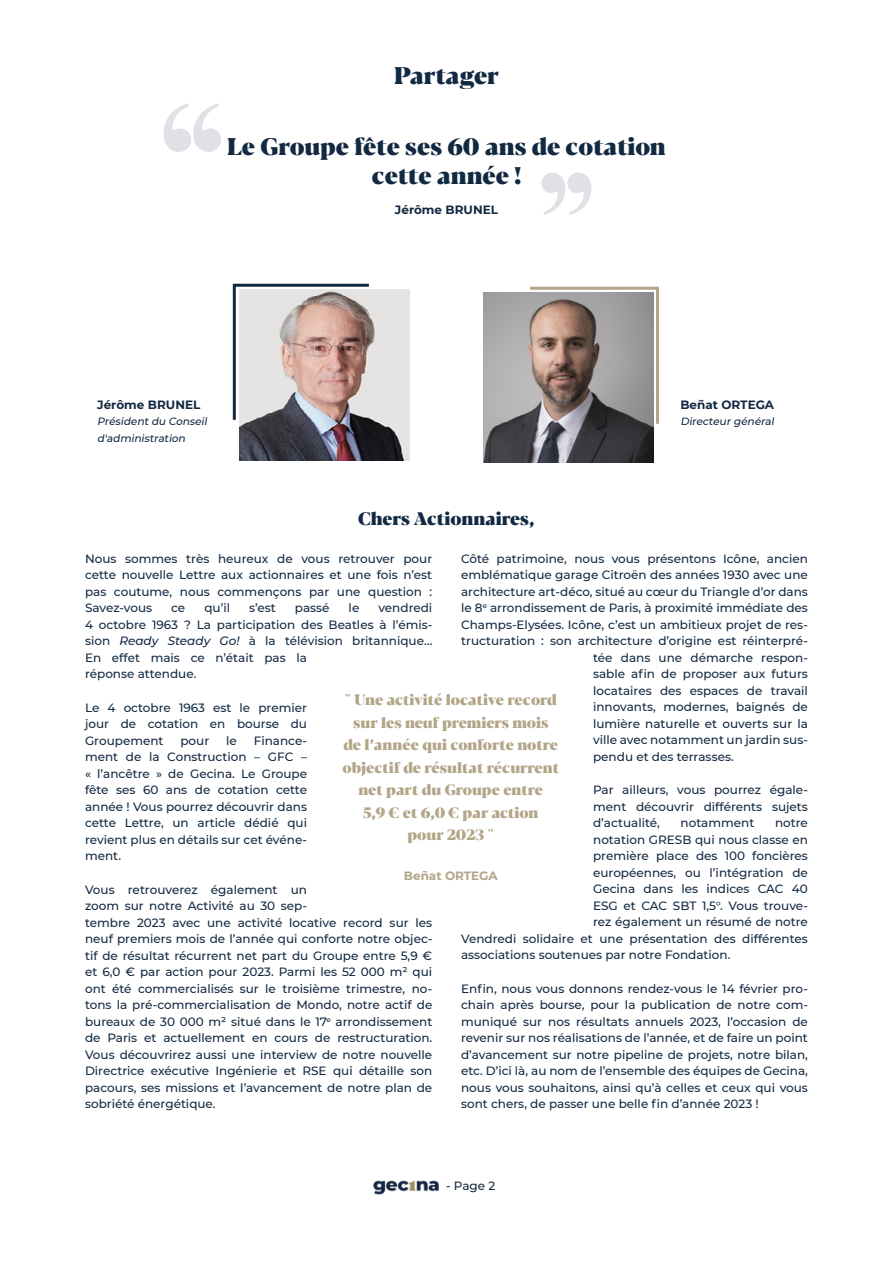
<style>
.page{position:relative;width:893px;height:1263px;background:#fff}
.page>*{position:absolute;margin:0;border:0;box-sizing:border-box;transform-origin:0 0}
.t1{font:700 150px "Times New Roman";color:#e1e0e6}
.t2{font:700 130.5px "Times New Roman";color:#e1e0e6}
.t3{font:800 24px/28.8px "Blacker Pro Dis";color:#122942;text-align:center}
.t4{font:800 18px "Blacker Pro Dis";color:#122942}
.t5{font:800 15px/22.5px "Blacker Pro Dis";color:#b3a688;text-align:center}
.t6{font:500 12px/16.5px "Montserrat";color:#122942;text-align:justify}
.t7{font:700 12px "Montserrat";color:#122942}
.t8{font:700 12px "Montserrat";color:#b3a688}
.t9{font:500 12px "Montserrat";color:#122940}
.t10{font:italic 500 10.5px/16.5px "Montserrat";color:#122942}
.s1{font-style:italic}
.s2{color:#122942}
</style>
<div class="page">
<img style="left:373px;top:1180px;width:66px;height:15px">
<img style="left:239px;top:290px;width:170px;height:170px">
<img style="left:484px;top:292px;width:170px;height:170px">
<img style="left:232px;top:283px;width:140px;height:140px">
<svg style="left:527px;top:286px;width:132px;height:141px"></svg>
<h3 class="t3" style="left:394px;top:59px;width:106px">Partager</h3>
<h1 class="t1" style="left:152px;top:46px;width:81px">‘‘</h1>
<h3 class="t3" style="left:227px;top:130px;width:440px">Le Groupe fête ses 60 ans de cotation cette année !</h3>
<h2 class="t2" style="left:532px;top:123px;width:71px">’’</h2>
<p class="t7" style="left:395px;top:201px;width:105px">Jérôme BRUNEL</p>
<p class="t7" style="left:97px;top:396px;width:105px">Jérôme BRUNEL</p>
<p class="t10" style="left:97px;top:413px;width:114px">Président du Conseil d'administration</p>
<h3 class="t4" style="left:358px;top:505px;width:178px">Chers Actionnaires,</h3>
<p class="t7" style="left:680px;top:396px;width:95px">Beñat ORTEGA</p>
<p class="t10" style="left:680px;top:413px;width:97px">Directeur général</p>
<p class="t6" style="left:461px;top:550px;width:348px">Côté patrimoine, nous vous présentons Icône, ancien</p>
<p class="t6" style="left:461px;top:566px;width:348px">emblématique garage Citroën des années 1930 avec une</p>
<p class="t6" style="left:461px;top:583px;width:348px">architecture art-déco, situé au cœur du Triangle d’or dans</p>
<p class="t6" style="left:461px;top:599px;width:348px">le 8<sup>e</sup> arrondissement de Paris, à proximité immédiate des</p>
<p class="t6" style="left:461px;top:616px;width:348px">Champs-Elysées. Icône, c’est un ambitieux projet de res-</p>
<p class="t6" style="left:461px;top:632px;width:348px">tructuration : son architecture d’origine est réinterpré-</p>
<p class="t6" style="left:593px;top:649px;width:216px">tée dans une démarche respon-</p>
<p class="t6" style="left:593px;top:665px;width:216px">sable afin de proposer aux futurs</p>
<p class="t6" style="left:593px;top:682px;width:216px">locataires des espaces de travail</p>
<p class="t6" style="left:593px;top:698px;width:216px">innovants, modernes, baignés de</p>
<p class="t6" style="left:593px;top:715px;width:216px">lumière naturelle et ouverts sur la</p>
<p class="t6" style="left:593px;top:731px;width:216px">ville avec notamment un jardin sus-</p>
<p class="t6" style="left:593px;top:748px;width:142px">pendu et des terrasses.</p>
<p class="t6" style="left:593px;top:781px;width:216px">Par ailleurs, vous pourrez égale&shy;ment découvrir différents sujets d’actualité,</p>
<p class="t6" style="left:85px;top:550px;width:349px">Nous sommes très heureux de vous retrouver pour cette nouvelle Lettre aux actionnaires et une fois n’est pas coutume, nous commençons par une question :<br>Savez-vous</p>
<p class="t6" style="left:85px;top:599px;width:349px;text-align:left;text-indent:293px">vendredi<br>4 octobre 1963 ? La participation des Beatles à l’émis&shy;sion <span class="s1">Ready Steady Go!</span> à la télévision britannique…<br>En effet mais ce n’était pas la<br>réponse attendue.</p>
<p class="t6" style="left:85px;top:699px;width:223px">Le 4 octobre 1963 est le premier jour de cotation en bourse du Groupement</p>
<p class="t6" style="left:171px;top:599px;width:16px">ce</p>
<p class="t6" style="left:204px;top:599px;width:27px">qu’il</p>
<p class="t6" style="left:249px;top:599px;width:28px">s’est</p>
<p class="t6" style="left:295px;top:599px;width:36px">passé</p>
<p class="t6" style="left:349px;top:599px;width:12px">le</p>
<p class="t5" style="left:342px;top:688px;width:218px">" Une activité locative record sur les neuf premiers mois de l’année qui conforte notre objectif de résultat récurrent net part du Groupe entre<br>5,9 € et 6,0 € par action<br>pour 2023 "</p>
<p class="t8" style="left:404px;top:867px;width:95px">Beñat ORTEGA</p>
<p class="t6" style="left:85px;top:732px;width:224px;text-indent:169px">Finance&shy;ment de la Construction – GFC – « l’ancêtre » de Gecina. Le Groupe fête ses 60 ans de cotation cette année ! Vous pourrez découvrir dans cette Lettre, un article dédié qui revient plus en détails sur cet événe&shy;ment.</p>
<p class="t6" style="left:85px;top:881px;width:349px;text-align:left">Vous retrouverez également un<br>zoom sur notre Activité au 30 sep-<br>tembre 2023 avec une activité locative record sur les neuf premiers mois de l’année qui conforte notre objec&shy;tif de résultat récurrent net part du Groupe entre 5,9 € et 6,0 € par action pour 2023. Parmi les 52 000 m² qui ont été commercialisés sur le troisième trimestre, no&shy;tons la pré-commercialisation de Mondo, notre actif de bureaux de 30 000 m² situé dans le 17<sup>e</sup> arrondissement de Paris et actuellement en cours de restructuration.<br>Vous découvrirez aussi une interview de notre nouvelle Directrice exécutive Ingénierie et RSE qui détaille son pacours, ses missions et l’avancement de notre plan de sobriété énergétique.</p>
<p class="t6" style="left:180px;top:732px;width:30px">pour</p>
<p class="t6" style="left:226px;top:732px;width:12px">le</p>
<p class="t6" style="left:680px;top:814px;width:75px">notamment</p>
<p class="t6" style="left:775px;top:814px;width:34px">notre</p>
<p class="t6" style="left:593px;top:831px;width:216px">notation GRESB qui nous classe en</p>
<p class="t6" style="left:593px;top:847px;width:216px">première place des 100 foncières</p>
<p class="t6" style="left:593px;top:864px;width:216px">européennes, ou l’intégration de</p>
<p class="t6" style="left:593px;top:880px;width:216px">Gecina dans les indices CAC 40</p>
<p class="t6" style="left:593px;top:897px;width:216px">ESG et CAC SBT 1,5°. Vous trouve-</p>
<p class="t6" style="left:593px;top:913px;width:216px">rez également un résumé de notre</p>
<p class="t6" style="left:461px;top:930px;width:348px">Vendredi solidaire et une présentation des différentes</p>
<p class="t6" style="left:461px;top:946px;width:271px">associations soutenues par notre Fondation.</p>
<p class="t6" style="left:461px;top:980px;width:348px">Enfin, nous vous donnons rendez-vous le 14 février pro&shy;chain après bourse, pour la publication de notre com&shy;muniqué sur nos résultats annuels 2023, l’occasion de revenir sur nos réalisations de l’année, et de faire un point d’avancement sur notre pipeline de projets, notre bilan, etc. D’ici là, au nom de l’ensemble des équipes de Gecina, nous vous souhaitons, ainsi qu’à celles et ceux qui vous sont chers, de passer une belle fin d’année 2023 !</p>
<p class="t9" style="left:446px;top:1177px;width:51px">- Page <span class="s2">2</span></p>
</div>
